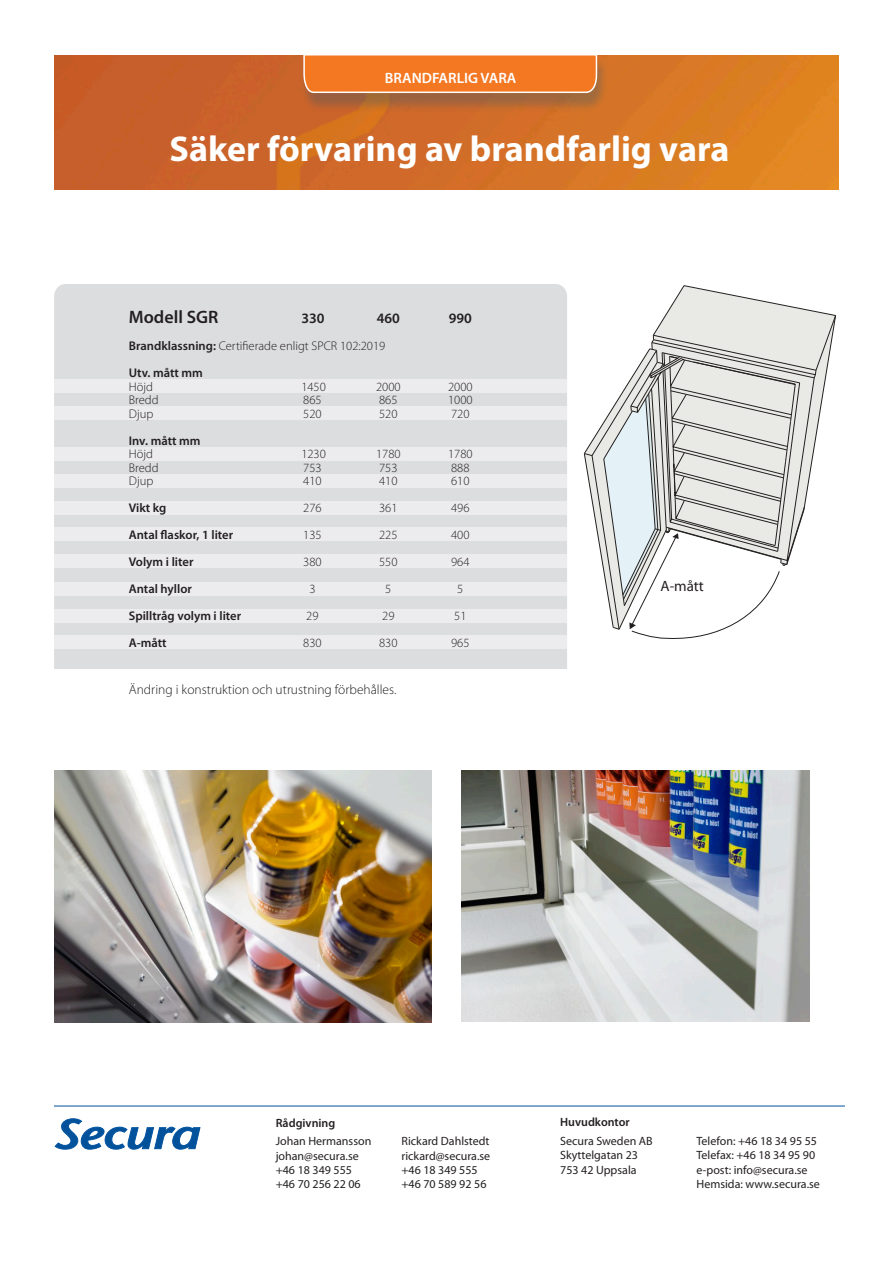
<style>
.page{position:relative;width:893px;height:1263px;background:#fff}
.page>*{position:absolute;margin:0;border:0;box-sizing:border-box;transform-origin:0 0}
.rubrik{font:700 36px "Myriad Pro";color:#fff}
.rutor{font:600 18px "Myriad Pro";color:#231f20}
.t1{font:600 15px "Myriad Pro";color:#fff}
.t2{font:15px "Myriad Pro";color:#231f20}
.rutor-2{font:600 14.4px "Myriad Pro";color:#231f20}
.t3{font:300 13.5px "Myriad Pro";color:#231f20}
.rutor-3{font:300 12.6px "Myriad Pro";color:#231f20}
.rutor-4{font:600 12.6px "Myriad Pro";color:#231f20}
.t4{font:12px "Myriad Pro";color:#231f20}
.t5{font:600 12px "Myriad Pro";color:#231f20}
.s1{font-weight:600}
</style>
<div class="page">
<svg style="left:55px;top:1118px;width:145px;height:31px"></svg>
<hr style="left:54px;top:1106px;width:791px;height:1px;background:#01519b">
<div style="left:54px;top:284px;width:513px;height:385px;background:#dcdddf"></div>
<div style="left:54px;top:501px;width:513px;height:14px;background:#ececee"></div>
<div style="left:54px;top:555px;width:513px;height:13px;background:#ececee"></div>
<div style="left:54px;top:527px;width:513px;height:14px;background:#ececee"></div>
<div style="left:54px;top:582px;width:513px;height:13px;background:#ececee"></div>
<div style="left:54px;top:609px;width:513px;height:13px;background:#ececee"></div>
<div style="left:54px;top:636px;width:513px;height:13px;background:#ececee"></div>
<div style="left:54px;top:447px;width:513px;height:13px;background:#ececee"></div>
<div style="left:54px;top:380px;width:513px;height:13px;background:#ececee"></div>
<div style="left:54px;top:474px;width:513px;height:13px;background:#ececee"></div>
<div style="left:54px;top:406px;width:513px;height:14px;background:#ececee"></div>
<img style="left:54px;top:56px;width:785px;height:133px">
<div style="left:299px;top:57px;width:310px;height:56px;background:#004f81;opacity:.25"></div>
<svg style="left:303px;top:55px;width:295px;height:39px;background:#f17e2f"></svg>
<svg style="left:584px;top:285px;width:252px;height:354px"></svg>
<img style="left:54px;top:770px;width:378px;height:252px">
<img style="left:462px;top:770px;width:347px;height:252px">
<p class="t1" style="left:385px;top:68px;width:133px">BRANDFARLIG VARA</p>
<p class="rubrik" style="left:169px;top:125px;width:561px">Säker förvaring av brandfarlig vara</p>
<p class="rutor" style="left:129px;top:306px;width:91px">Modell SGR</p>
<p class="rutor-2" style="left:301px;top:309px;width:25px">330</p>
<p class="rutor-2" style="left:377px;top:309px;width:25px">460</p>
<p class="rutor-2" style="left:449px;top:309px;width:25px">990</p>
<p class="rutor-3" style="left:129px;top:339px;width:258px"><span class="s1">Brandklassning:</span> Certifierade enligt SPCR 102:2019</p>
<p class="rutor-4" style="left:129px;top:365px;width:76px">Utv. mått mm</p>
<p class="rutor-3" style="left:129px;top:379px;width:26px">Höjd</p>
<p class="rutor-3" style="left:301px;top:379px;width:26px">1450</p>
<p class="rutor-3" style="left:376px;top:379px;width:26px">2000</p>
<p class="rutor-3" style="left:448px;top:379px;width:26px">2000</p>
<p class="rutor-3" style="left:129px;top:393px;width:31px">Bredd</p>
<p class="rutor-3" style="left:303px;top:393px;width:20px">865</p>
<p class="rutor-3" style="left:379px;top:393px;width:20px">865</p>
<p class="rutor-3" style="left:448px;top:393px;width:26px">1000</p>
<p class="rutor-3" style="left:129px;top:406px;width:26px">Djup</p>
<p class="rutor-3" style="left:303px;top:406px;width:20px">520</p>
<p class="rutor-3" style="left:379px;top:406px;width:20px">520</p>
<p class="rutor-3" style="left:451px;top:406px;width:20px">720</p>
<p class="rutor-4" style="left:129px;top:432px;width:73px">Inv. mått mm</p>
<p class="rutor-3" style="left:129px;top:447px;width:26px">Höjd</p>
<p class="rutor-3" style="left:301px;top:447px;width:26px">1230</p>
<p class="rutor-3" style="left:376px;top:447px;width:26px">1780</p>
<p class="rutor-3" style="left:448px;top:447px;width:26px">1780</p>
<p class="rutor-3" style="left:129px;top:460px;width:31px">Bredd</p>
<p class="rutor-3" style="left:303px;top:460px;width:20px">753</p>
<p class="rutor-3" style="left:379px;top:460px;width:20px">753</p>
<p class="rutor-3" style="left:451px;top:460px;width:20px">888</p>
<p class="rutor-3" style="left:129px;top:474px;width:26px">Djup</p>
<p class="rutor-3" style="left:303px;top:474px;width:20px">410</p>
<p class="rutor-3" style="left:379px;top:474px;width:20px">410</p>
<p class="rutor-3" style="left:451px;top:474px;width:20px">610</p>
<p class="rutor-4" style="left:129px;top:500px;width:39px">Vikt kg</p>
<p class="rutor-3" style="left:303px;top:501px;width:20px">276</p>
<p class="rutor-3" style="left:379px;top:501px;width:20px">361</p>
<p class="rutor-3" style="left:451px;top:501px;width:20px">496</p>
<p class="rutor-4" style="left:129px;top:527px;width:106px">Antal flaskor, 1 liter</p>
<p class="rutor-3" style="left:303px;top:528px;width:20px">135</p>
<p class="rutor-3" style="left:379px;top:528px;width:20px">225</p>
<p class="rutor-3" style="left:451px;top:528px;width:20px">400</p>
<p class="rutor-4" style="left:129px;top:554px;width:66px">Volym i liter</p>
<p class="rutor-3" style="left:303px;top:555px;width:20px">380</p>
<p class="rutor-3" style="left:379px;top:555px;width:20px">550</p>
<p class="rutor-3" style="left:451px;top:555px;width:20px">964</p>
<p class="rutor-4" style="left:129px;top:581px;width:65px">Antal hyllor</p>
<p class="rutor-3" style="left:309px;top:582px;width:8px">3</p>
<p class="rutor-3" style="left:385px;top:582px;width:8px">5</p>
<p class="rutor-3" style="left:457px;top:582px;width:8px">5</p>
<p class="rutor-4" style="left:129px;top:608px;width:114px">Spilltråg volym i liter</p>
<p class="rutor-3" style="left:306px;top:609px;width:14px">29</p>
<p class="rutor-3" style="left:382px;top:609px;width:14px">29</p>
<p class="rutor-3" style="left:454px;top:609px;width:14px">51</p>
<p class="rutor-4" style="left:129px;top:635px;width:39px">A-mått</p>
<p class="rutor-3" style="left:303px;top:636px;width:20px">830</p>
<p class="rutor-3" style="left:379px;top:636px;width:20px">830</p>
<p class="rutor-3" style="left:451px;top:636px;width:20px">965</p>
<p class="t3" style="left:129px;top:682px;width:269px">Ändring i konstruktion och utrustning förbehålles.</p>
<p class="t2" style="left:660px;top:576px;width:45px">A-mått</p>
<p class="t5" style="left:276px;top:1115px;width:61px">Rådgivning</p>
<p class="t4" style="left:276px;top:1134px;width:97px">Johan Hermansson</p>
<p class="t4" style="left:276px;top:1148px;width:85px">johan@secura.se</p>
<p class="t4" style="left:276px;top:1163px;width:78px">+46 18 349 555</p>
<p class="t4" style="left:276px;top:1177px;width:87px">+46 70 256 22 06</p>
<p class="t4" style="left:401px;top:1134px;width:90px">Rickard Dahlstedt</p>
<p class="t4" style="left:401px;top:1148px;width:90px">rickard@secura.se</p>
<p class="t4" style="left:401px;top:1163px;width:78px">+46 18 349 555</p>
<p class="t4" style="left:401px;top:1177px;width:87px">+46 70 589 92 56</p>
<p class="t5" style="left:560px;top:1115px;width:71px">Huvudkontor</p>
<p class="t4" style="left:560px;top:1133px;width:94px">Secura Sweden AB</p>
<p class="t4" style="left:560px;top:1148px;width:79px">Skyttelgatan 23</p>
<p class="t4" style="left:560px;top:1162px;width:78px">753 42 Uppsala</p>
<p class="t4" style="left:696px;top:1133px;width:122px">Telefon: +46 18 34 95 55</p>
<p class="t4" style="left:696px;top:1148px;width:120px">Telefax: +46 18 34 95 90</p>
<p class="t4" style="left:696px;top:1162px;width:113px">e-post: info@secura.se</p>
<p class="t4" style="left:696px;top:1177px;width:125px">Hemsida: www.secura.se</p>
</div>
